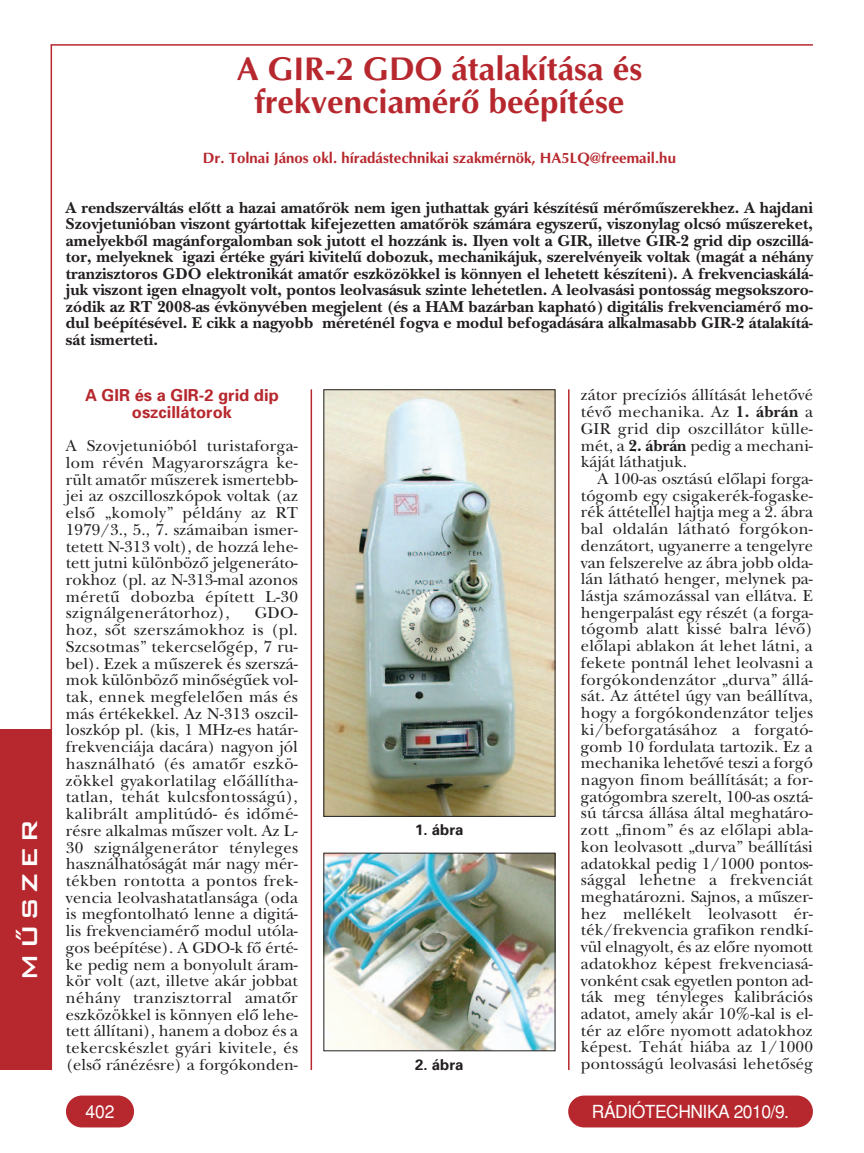
<style>
.page{position:relative;width:864px;height:1153px;background:#fff}
.page>*{position:absolute;margin:0;border:0;box-sizing:border-box;transform-origin:0 0}
.t1{font:33px/33px "Optima H Bold";color:#b7282e;text-align:center}
.t2{font:28.5px "Bank Gothic Md PFL";letter-spacing:.115em;color:#fff;scale:1.05 1}
.t3{font:18px "Helvetica H Regular";letter-spacing:-.03em;color:#fff}
.t4{font:16.5px/16.6px "New Baskerville H Roman";letter-spacing:.01em;color:#231f20;text-align:justify}
.t5{font:16.5px/16.5px "New Baskerville H Bold";color:#231f20;text-align:justify}
.t6{font:16.5px/16.6px "Univers H Bold";color:#b7282e;text-align:center}
.t7{font:15px "Optima H Bold";color:#b7282e}
.t8{font:15px "Univers H Bold";color:#231f20}
.s1{font-family:"New Baskerville H Bold"}
</style>
<div class="page">
<div style="left:66px;top:1095px;width:68px;height:32px;background:#b7282e;border-radius:16px"></div>
<hr style="left:310px;top:389px;width:2px;height:680px;background:#b7282e">
<hr style="left:567px;top:389px;width:2px;height:680px;background:#b7282e">
<hr style="left:51px;top:44px;width:761px;height:2px;background:#b7282e">
<hr style="left:51px;top:45px;width:1px;height:1024px;background:#b7282e">
<div style="left:568px;top:1095px;width:244px;height:32px;background:#b7282e;border-radius:16px"></div>
<div style="left:0;top:729px;width:52px;height:340px;background:#b7282e"></div>
<img style="left:325px;top:854px;width:228px;height:195px">
<div style="left:323px;top:852px;width:232px;height:199px;border:1px solid #231f20"></div>
<img style="left:325px;top:391px;width:228px;height:423px">
<div style="left:323px;top:389px;width:232px;height:427px;border:1px solid #231f20"></div>
<h2 class="t2" style="left:11px;top:980px;width:155px;rotate:-90deg">MÛSZER</h2>
<h1 class="t1" style="left:236px;top:56px;width:407px">A GIR-2 GDO átalakítása és frekvenciamérő beépítése</h1>
<p class="t7" style="left:203px;top:152px;width:474px">Dr. Tolnai János okl. híradástechnikai szakmérnök, HA5LQ@freemail.hu</p>
<p class="t5" style="left:66px;top:201px;width:748px">A rendszerváltás előtt a hazai amatőrök nem igen juthattak gyári készítésű mérőműszerekhez. A hajdani Szovjetunióban viszont gyártottak kifejezetten amatőrök számára egyszerű, viszonylag olcsó műszereket, amelyekből magánforgalomban sok jutott el hozzánk is. Ilyen volt a GIR, illetve GIR-2 grid dip oszcillá&shy;tor, melyeknek igazi értéke gyári kivitelű dobozuk, mechanikájuk, szerelvényeik voltak (magát a néhány tranzisztoros GDO elektronikát amatőr eszközökkel is könnyen el lehetett készíteni). A frekvenciaskálá&shy;juk viszont igen elnagyolt volt, pontos leolvasásuk szinte lehetetlen. A leolvasási pontosság megsokszoro&shy;zódik az RT 2008-as évkönyvében megjelent (és a HAM bazárban kapható) digitális frekvenciamérő mo&shy;dul beépítésével. E cikk a nagyobb méreténél fogva e modul befogadására alkalmasabb GIR-2 átalakítá&shy;sát ismerteti.</p>
<p class="t6" style="left:85px;top:388px;width:195px">A GIR és a GIR-2 grid dip oszcillátorok</p>
<p class="t4" style="left:66px;top:439px;width:233px">A Szovjetunióból turistaforga&shy;lom révén Magyarországra ke&shy;rült amatőr műszerek ismertebb&shy;jei az oszcilloszkópok voltak (az első „komoly” példány az RT 1979/3., 5., 7. számaiban ismer&shy;tetett N-313 volt), de hozzá lehe&shy;tett jutni különböző jelgeneráto&shy;rokhoz (pl. az N-313-mal azonos méretű dobozba épített L-30 szignálgenerátorhoz),</p>
<p class="t4" style="left:66px;top:606px;width:233px;text-indent:189px">GDO&shy;hoz, sőt szerszámokhoz is (pl.<br>Szcsotmas” tekercselőgép, 7 ru&shy;bel). Ezek a műszerek és szerszá&shy;mok különböző minőségűek vol&shy;tak, ennek megfelelően más és más értékekkel. Az N-313 oszcil&shy;loszkóp pl. (kis, 1 MHz-es határ&shy;frekvenciája dacára) nagyon jól használható (és amatőr eszkö&shy;zökkel gyakorlatilag előállítha&shy;tatlan, tehát kulcsfontosságú), kalibrált amplitúdó- és időmé&shy;résre alkalmas műszer volt. Az L-30 szignálgenerátor tényleges használhatóságát már nagy mér&shy;tékben rontotta a pontos frek&shy;vencia leolvashatatlansága (oda is megfontolható lenne a digitá&shy;lis frekvenciamérő modul utóla&shy;gos beépítése). A GDO-k fő érté&shy;ke pedig nem a bonyolult áram&shy;kör volt (azt, illetve akár jobbat néhány tranzisztorral amatőr eszközökkel is könnyen elő lehe&shy;tett állítani), hanem a doboz és a tekercskészlet gyári kivitele, és (első ránézésre) a forgókonden-</p>
<p class="t8" style="left:415px;top:824px;width:50px">1. ábra</p>
<p class="t8" style="left:415px;top:1058px;width:50px">2. ábra</p>
<p class="t4" style="left:580px;top:388px;width:233px">zátor precíziós állítását lehetővé tévő mechanika. Az <span class="s1">1. ábrán</span> a GIR grid dip oszcillátor külle&shy;mét, a <span class="s1">2. ábrán</span> pedig a mechani&shy;káját láthatjuk.</p>
<p class="t4" style="left:580px;top:472px;width:233px;text-indent:16px">A 100-as osztású előlapi forga&shy;tógomb egy csigakerék-fogaske&shy;rék áttétellel hajtja meg a 2. ábra bal oldalán látható forgókon&shy;denzátort, ugyanerre a tengelyre van felszerelve az ábra jobb olda&shy;lán látható henger, melynek pa&shy;lástja számozással van ellátva. E hengerpalást egy részét (a forga&shy;tógomb alatt kissé balra lévő) előlapi ablakon át lehet látni, a fekete pontnál lehet leolvasni a forgókondenzátor „durva” állá&shy;sát. Az áttétel úgy van beállítva, hogy a forgókondenzátor teljes ki/beforgatásához a forgató&shy;gomb 10 fordulata tartozik. Ez a mechanika lehetővé teszi a forgó nagyon finom beállítását; a for&shy;gatógombra szerelt, 100-as osztá&shy;sú tárcsa állása által meghatáro&shy;zott „finom” és az előlapi abla&shy;kon leolvasott „durva” beállítási adatokkal pedig 1/1000 pontos&shy;sággal lehetne a frekvenciát meghatározni. Sajnos, a műszer&shy;hez mellékelt leolvasott ér&shy;ték/frekvencia grafikon rendkí&shy;vül elnagyolt, és az előre nyomott adatokhoz képest frekvenciasá&shy;vonként csak egyetlen ponton ad&shy;ták meg tényleges kalibrációs adatot, amely akár 10%-kal is el&shy;tér az előre nyomott adatokhoz képest. Tehát hiába az 1/1000 pontosságú leolvasási lehetőség</p>
<p class="t3" style="left:86px;top:1105px;width:30px">402</p>
<p class="t3" style="left:591px;top:1105px;width:198px">RÁDIÓTECHNIKA 2010/9.</p>
</div>
